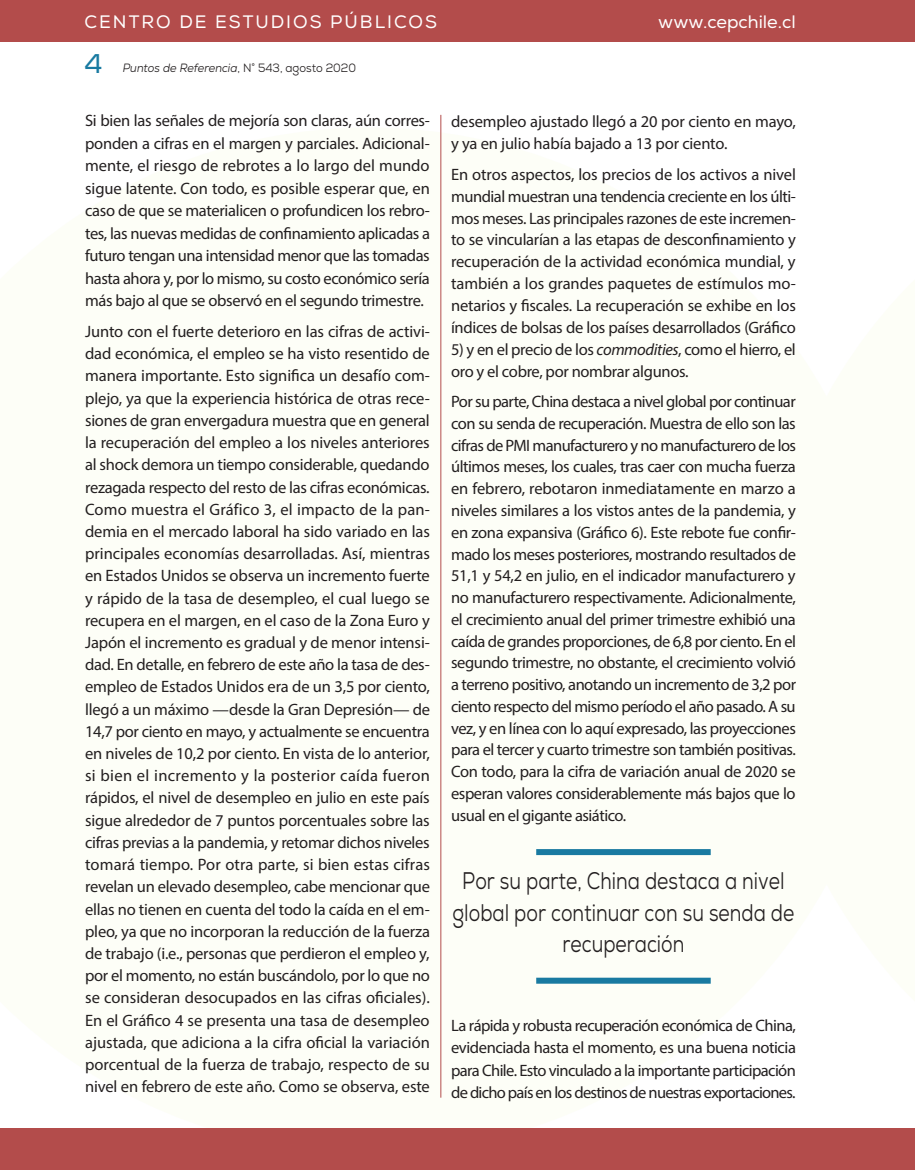
<style>
.page{position:relative;width:915px;height:1170px;background:#fff}
.page>*{position:absolute;margin:0;border:0;box-sizing:border-box;transform-origin:0 0}
.t1{font:27px "Nexa";color:#197aa1}
._07_texto_general_De{font:24px/31.5px "Nexa";color:#231f20;text-align:center;scale:.8 1}
.t2{font:18px "Nexa";letter-spacing:.11em;color:#fff}
.t3{font:18px "Nexa";color:#fff}
._07_texto_GENERAL{font:16.5px/22.2px "Myriad Pro";letter-spacing:-.02em;color:#231f20;text-align:justify}
.t4{font:italic 12px "Nexa";color:#231f20;scale:.93 1}
.s1{font-style:normal}
.s2{font-style:italic}
</style>
<div class="page">
<div style="left:0;top:0;width:914px;height:41px;background:#b34c4b"></div>
<hr style="left:440px;top:115px;width:1px;height:982px;background:#b34c4b">
<div style="left:0;top:1128px;width:914px;height:41px;background:#b34c4b"></div>
<div style="left:536px;top:849px;width:174px;height:6px;background:#197aa1"></div>
<div style="left:536px;top:977px;width:174px;height:6px;background:#197aa1"></div>
<p class="t2" style="left:84px;top:11px;width:354px">CENTRO DE ESTUDIOS PÚBLICOS</p>
<p class="t4" style="left:123px;top:60px;width:252px">Puntos de Referencia<span class="s1">, N° 543, agosto 2020</span></p>
<h1 class="t1" style="left:84px;top:47px;width:20px">4</h1>
<p class="t3" style="left:658px;top:11px;width:139px">www.cepchile.cl</p>
<p class="_07_texto_GENERAL" style="left:85px;top:109px;width:346px">Si bien las señales de mejoría son claras, aún corres&shy;ponden a cifras en el margen y parciales. Adicional&shy;mente, el riesgo de rebrotes a lo largo del mundo sigue latente. Con todo, es posible esperar que, en caso de que se materialicen o profundicen los rebro&shy;tes, las nuevas medidas de confinamiento aplicadas a futuro tengan una intensidad menor que las tomadas hasta ahora y, por lo mismo, su costo económico sería más bajo al que se observó en el segundo trimestre.</p>
<p class="_07_texto_GENERAL" style="left:85px;top:320px;width:346px">Junto con el fuerte deterioro en las cifras de activi&shy;dad económica, el empleo se ha visto resentido de manera importante. Esto significa un desafío com&shy;plejo, ya que la experiencia histórica de otras rece&shy;siones de gran envergadura muestra que en general la recuperación del empleo a los niveles anteriores al shock demora un tiempo considerable, quedando rezagada respecto del resto de las cifras económicas.<br>Como muestra el Gráfico 3, el impacto de la pan&shy;demia en el mercado laboral ha sido variado en las principales economías desarrolladas. Así, mientras en Estados Unidos se observa un incremento fuerte y rápido de la tasa de desempleo, el cual luego se recupera en el margen, en el caso de la Zona Euro y Japón el incremento es gradual y de menor intensi&shy;dad. En detalle, en febrero de este año la tasa de des&shy;empleo de Estados Unidos era de un 3,5 por ciento, llegó a un máximo —desde la Gran Depresión— de 14,7 por ciento en mayo, y actualmente se encuentra en niveles de 10,2 por ciento. En vista de lo anterior, si bien el incremento y la posterior caída fueron rápidos, el nivel de desempleo en julio en este país sigue alrededor de 7 puntos porcentuales sobre las cifras previas a la pandemia, y retomar dichos niveles tomará tiempo. Por otra parte, si bien estas cifras revelan un elevado desempleo, cabe mencionar que ellas no tienen en cuenta del todo la caída en el em&shy;pleo, ya que no incorporan la reducción de la fuerza de trabajo (i.e., personas que perdieron el empleo y, por el momento, no están buscándolo, por lo que no se consideran desocupados en las cifras oficiales).<br>En el Gráfico 4 se presenta una tasa de desempleo ajustada, que adiciona a la cifra oficial la variación porcentual de la fuerza de trabajo, respecto de su nivel en febrero de este año. Como se observa, este</p>
<p class="_07_texto_GENERAL" style="left:451px;top:110px;width:346px">desempleo ajustado llegó a 20 por ciento en mayo, y ya en julio había bajado a 13 por ciento.</p>
<p class="_07_texto_GENERAL" style="left:451px;top:163px;width:346px">En otros aspectos, los precios de los activos a nivel mundial muestran una tendencia creciente en los últi&shy;mos meses. Las principales razones de este incremen&shy;to se vincularían a las etapas de desconfinamiento y recuperación de la actividad económica mundial, y también a los grandes paquetes de estímulos mo&shy;netarios y fiscales. La recuperación se exhibe en los índices de bolsas de los países desarrollados (Gráfico</p>
<p class="_07_texto_GENERAL" style="left:451px;top:338px;width:346px">5) y en el precio de los <span class="s2">commodities</span>, como el hierro, el oro y el cobre, por nombrar algunos.</p>
<p class="_07_texto_GENERAL" style="left:451px;top:390px;width:346px;line-height:21.8px">Por su parte, China destaca a nivel global por continuar con su senda de recuperación. Muestra de ello son las cifras de PMI manufacturero y no manufacturero de los últimos meses, los cuales, tras caer con mucha fuerza en febrero, rebotaron inmediatamente en marzo a niveles similares a los vistos antes de la pandemia, y en zona expansiva (Gráfico 6). Este rebote fue confir&shy;mado los meses posteriores, mostrando resultados de 51,1 y 54,2 en julio, en el indicador manufacturero y no manufacturero respectivamente. Adicionalmente, el crecimiento anual del primer trimestre exhibió una caída de grandes proporciones, de 6,8 por ciento. En el segundo trimestre, no obstante, el crecimiento volvió a terreno positivo, anotando un incremento de 3,2 por ciento respecto del mismo período el año pasado. A su vez, y en línea con lo aquí expresado, las proyecciones para el tercer y cuarto trimestre son también positivas.<br>Con todo, para la cifra de variación anual de 2020 se esperan valores considerablemente más bajos que lo usual en el gigante asiático.</p>
<p class="_07_texto_general_De" style="left:452px;top:865px;width:428px">Por su parte, China destaca a nivel global por continuar con su senda de recuperación</p>
<p class="_07_texto_GENERAL" style="left:451px;top:1013px;width:346px">La rápida y robusta recuperación económica de China, evidenciada hasta el momento, es una buena noticia para Chile. Esto vinculado a la importante participación de dicho país en los destinos de nuestras exportaciones.</p>
</div>
